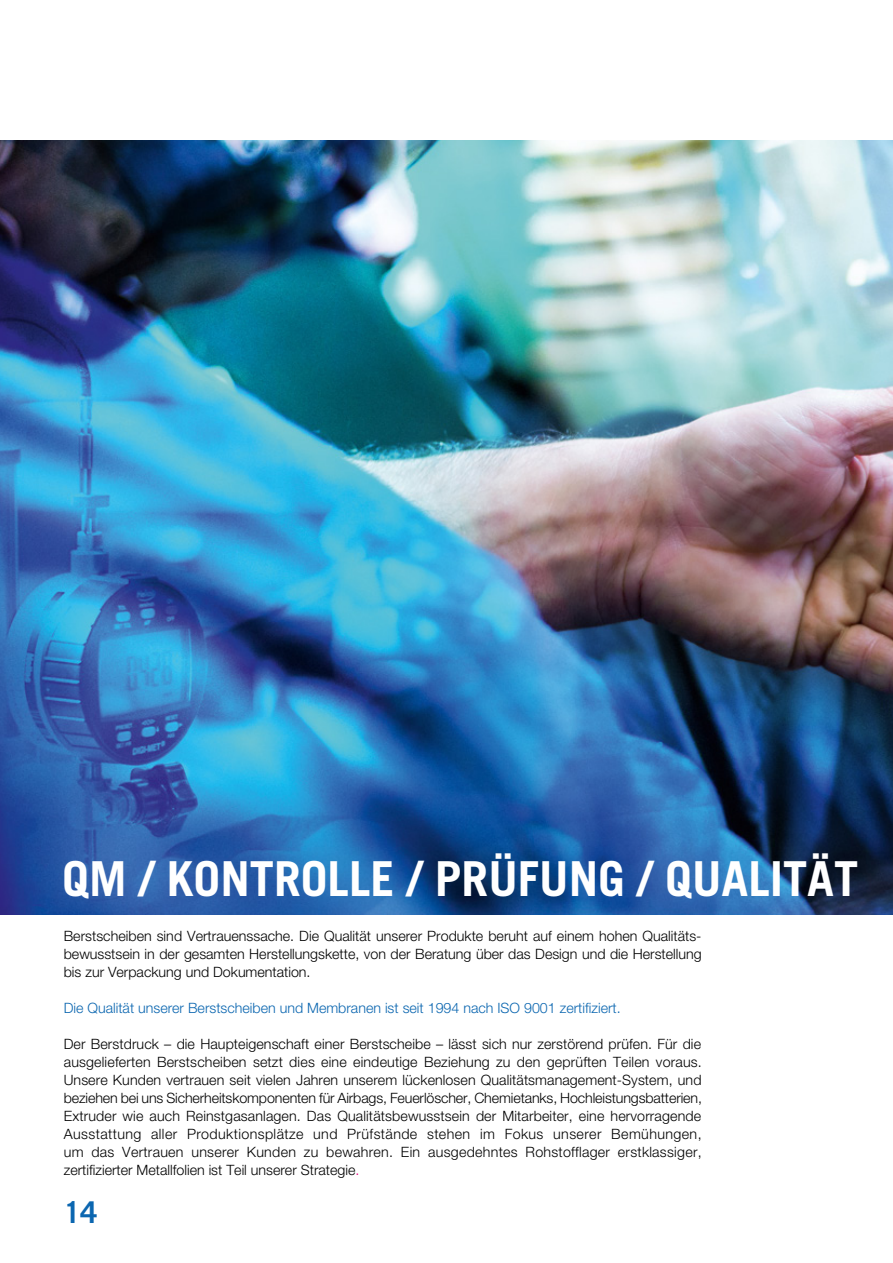
<style>
.page{position:relative;width:893px;height:1263px;background:#fff}
.page>*{position:absolute;margin:0;border:0;box-sizing:border-box;transform-origin:0 0}
.t1{font:700 48.15px "Trade Gothic LT Std";color:#fff}
.t2{font:700 30px "Trade Gothic LT Std";color:#0b66b0}
.t3{font:300 14.25px/18px "Helvetica Neue LT Std";color:#000;text-align:justify}
.t4{font:300 14.25px "Helvetica Neue LT Std";color:#0b66b0}
.s1{color:#e5007d}
</style>
<div class="page">
<img style="left:0;top:140px;width:893px;height:774px">
<h1 class="t1" style="left:62px;top:849px;width:797px">QM / KONTROLLE / PRÜFUNG / QUALITÄT</h1>
<p class="t3" style="left:64px;top:927px;width:639px">Berstscheiben sind Vertrauenssache. Die Qualität unserer Produkte beruht auf einem hohen Qualitäts&shy;bewusstsein in der gesamten Herstellungskette, von der Beratung über das Design und die Herstellung bis zur Verpackung und Dokumentation.</p>
<p class="t4" style="left:64px;top:1000px;width:558px">Die Qualität unserer Berstscheiben und Membranen ist seit 1994 nach ISO 9001 zertifiziert.</p>
<p class="t3" style="left:64px;top:1035px;width:640px">Der Berstdruck – die Haupteigenschaft einer Berstscheibe – lässt sich nur zerstörend prüfen. Für die ausgelieferten Berstscheiben setzt dies eine eindeutige Beziehung zu den geprüften Teilen voraus.<br>Unsere Kunden vertrauen seit vielen Jahren unserem lückenlosen Qualitätsmanagement-System, und beziehen bei uns Sicherheitskomponenten für Airbags, Feuerlöscher, Chemietanks, Hochleistungsbatterien, Extruder wie auch Reinstgasanlagen. Das Qualitätsbewusstsein der Mitarbeiter, eine hervorragende Ausstattung aller Produktionsplätze und Prüfstände stehen im Fokus unserer Bemühungen, um das Vertrauen unserer Kunden zu bewahren. Ein ausgedehntes Rohstofflager erstklassiger, zertifizierter Metallfolien ist Teil unserer Strategie<span class="s1">.</span></p>
<h2 class="t2" style="left:64px;top:1193px;width:35px">14</h2>
</div>
